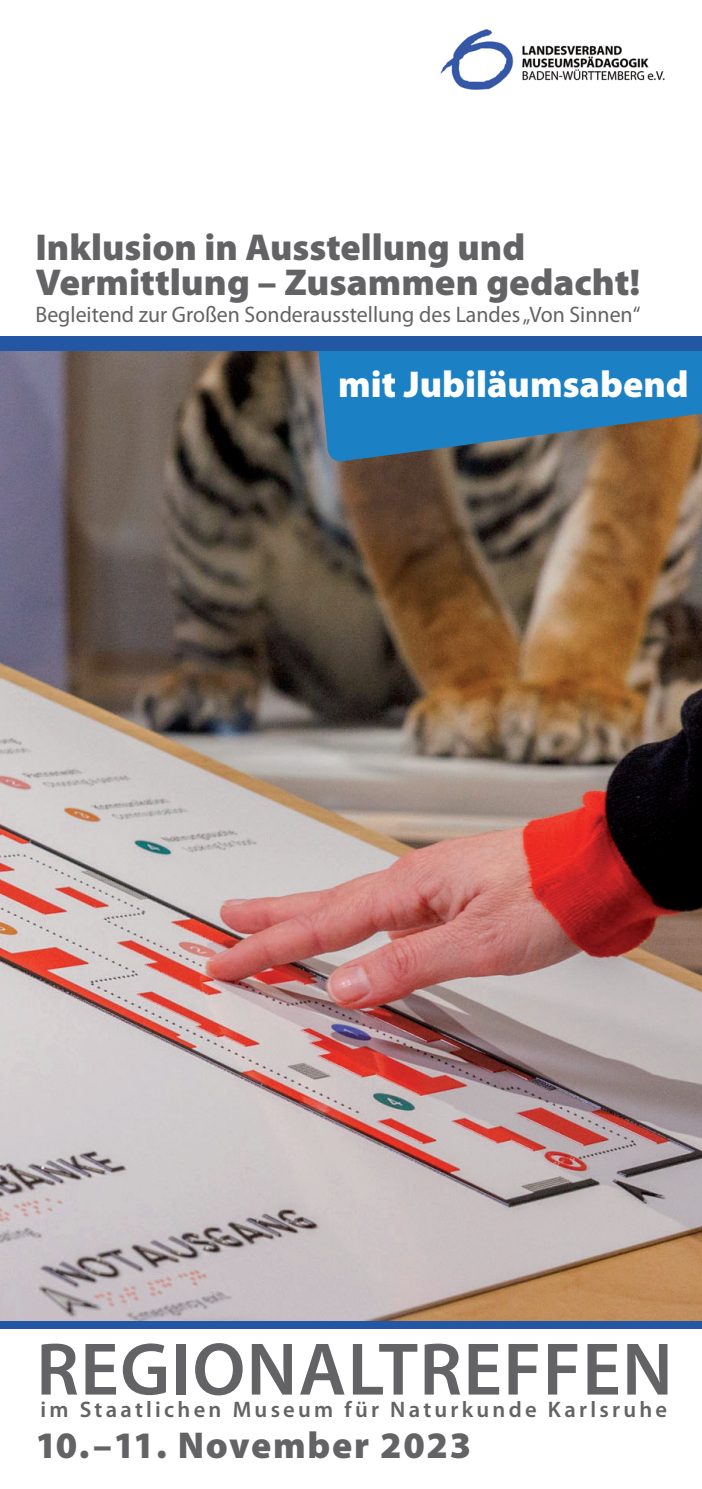
<style>
.page{position:relative;width:702px;height:1489px;background:#fff}
.page>*{position:absolute;margin:0;border:0;box-sizing:border-box;transform-origin:0 0}
.t1{font:600 75px "Myriad Pro";letter-spacing:.015em;color:#636366}
.t2{font:900 37.5px/35px "Myriad Pro";color:#636366}
.t3{font:900 37.5px "Myriad Pro";letter-spacing:.045em;color:#636366}
.t4{font:900 37.5px "Myriad Pro";color:#fff}
.t5{font:22.5px "Myriad Pro";color:#636366}
.t6{font:600 22.5px "Myriad Pro";letter-spacing:.145em;color:#636366}
</style>
<div class="page">
<img style="left:0;top:351px;width:702px;height:970px">
<svg style="left:313px;top:351px;width:389px;height:112px;background:#3279a5"></svg>
<img style="left:440px;top:29px;width:225px;height:61px">
<div style="left:0;top:1321px;width:702px;height:7px;background:#2457a3"></div>
<div style="left:0;top:337px;width:702px;height:14px;background:#2457a3"></div>
<h2 class="t2" style="left:35px;top:228px;width:606px">Inklusion in Ausstellung und<br>Vermittlung – Zusammen gedacht!</h2>
<p class="t5" style="left:35px;top:300px;width:606px">Begleitend zur Großen Sonderausstellung des Landes „Von Sinnen“</p>
<h2 class="t4" style="left:338px;top:359px;width:352px">mit Jubiläumsabend</h2>
<h1 class="t1" style="left:36px;top:1321px;width:638px">rEGIONALTREFFEN</h1>
<p class="t6" style="left:40px;top:1394px;width:628px">im Staatlichen Museum für Naturkunde Karlsruhe</p>
<h2 class="t3" style="left:35px;top:1420px;width:437px">10.–11. November 2023</h2>
</div>
